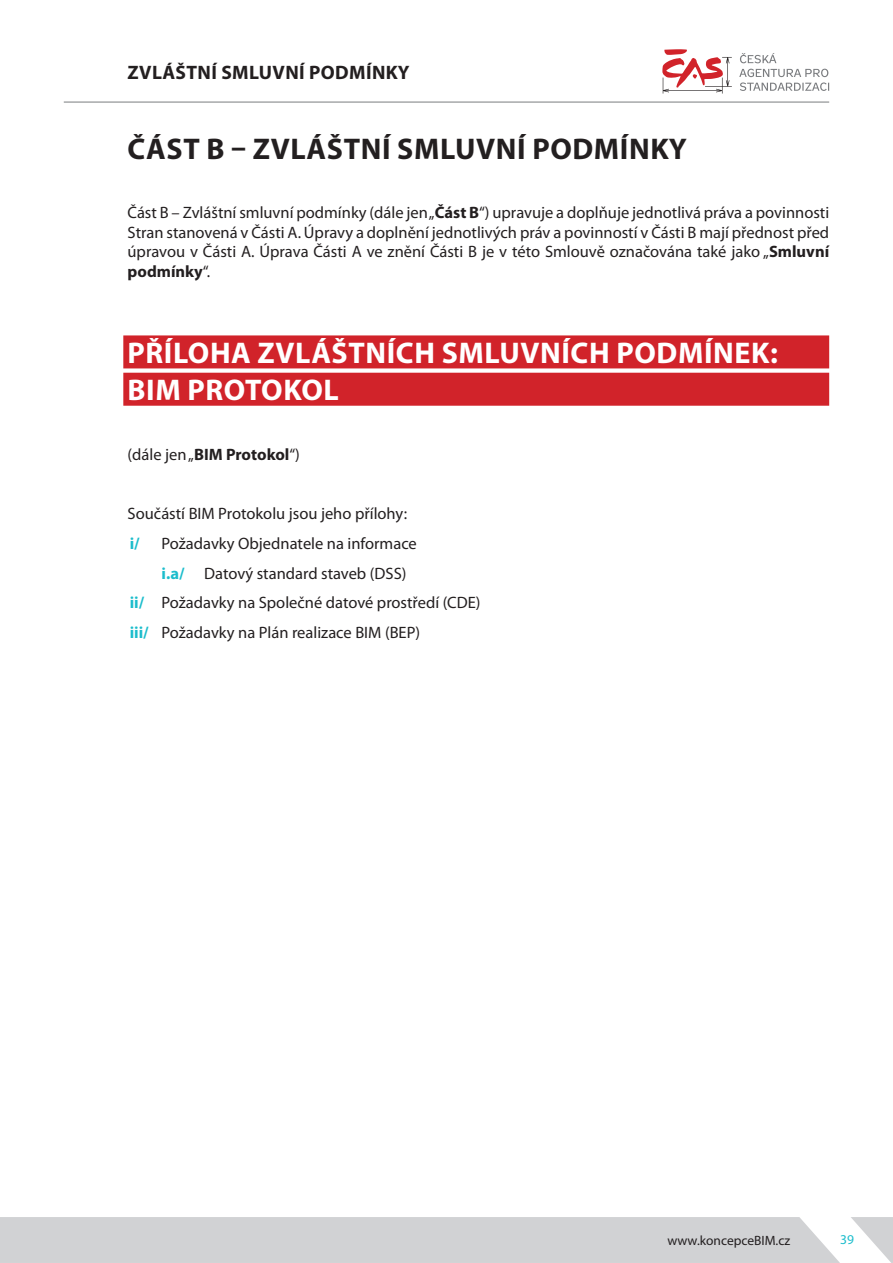
<style>
.page{position:relative;width:893px;height:1263px;background:#fff}
.page>*{position:absolute;margin:0;border:0;box-sizing:border-box;transform-origin:0 0}
.t1{font:700 30px/37.2px "Myriad Pro";letter-spacing:.02em;color:#fff}
.t2{font:700 30px "Myriad Pro";letter-spacing:.02em;color:#231f20}
.t3{font:700 19.5px "Myriad Pro";letter-spacing:.02em;color:#231f20}
.t4{font:16.5px/19.5px "Myriad Pro";color:#231f20;text-align:justify}
.t5{font:700 16.5px "Myriad Pro";color:#1cbdcc}
.t6{font:13.5px "Myriad Pro";color:#231f20}
.t7{font:13.5px "Myriad Pro";color:#1cbdcc}
.s1{font-weight:700}
.s2{font-weight:700;color:#1cbdcc}
</style>
<div class="page">
<hr style="left:64px;top:102px;width:765px;height:1px;background:#7a7c7f">
<svg style="left:662px;top:49px;width:70px;height:45px"></svg>
<svg style="left:739px;top:53px;width:90px;height:38px"></svg>
<svg style="left:851px;top:1217px;width:42px;height:46px"></svg>
<div style="left:0;top:1217px;width:840px;height:46px;background:#d1d2d4"></div>
<div style="left:123px;top:335px;width:706px;height:33px;background:#d1232a"></div>
<div style="left:123px;top:373px;width:706px;height:33px;background:#d1232a"></div>
<p class="t3" style="left:128px;top:65px;width:284px">ZVLÁŠTNÍ SMLUVNÍ PODMÍNKY</p>
<h1 class="t2" style="left:128px;top:137px;width:561px">ČÁST B – ZVLÁŠTNÍ SMLUVNÍ PODMÍNKY</h1>
<p class="t4" style="left:128px;top:204px;width:703px">Část B – Zvláštní smluvní podmínky (dále jen „<span class="s1">Část B</span>“) upravuje a doplňuje jednotlivá práva a povinnosti Stran stanovená v Části A. Úpravy a doplnění jednotlivých práv a povinností v Části B mají přednost před úpravou v Části A. Úprava Části A ve znění Části B je v této Smlouvě označována také jako „<span class="s1">Smluvní podmínky</span>“.</p>
<h1 class="t1" style="left:128px;top:337px;width:652px">PŘÍLOHA ZVLÁŠTNÍCH SMLUVNÍCH PODMÍNEK:<br>BIM PROTOKOL</h1>
<p class="t4" style="left:128px;top:446px;width:174px">(dále jen „<span class="s1">BIM Protokol</span>“)</p>
<p class="t4" style="left:128px;top:505px;width:281px">Součástí BIM Protokolu jsou jeho přílohy:</p>
<p class="t5" style="left:130px;top:537px;width:11px">i/</p>
<p class="t4" style="left:162px;top:535px;width:257px">Požadavky Objednatele na informace</p>
<p class="t4" style="left:162px;top:565px;width:246px"><span class="s2">i.a/</span> Datový standard staveb (DSS)</p>
<p class="t4" style="left:130px;top:594px;width:352px"><span class="s2">ii/</span> Požadavky na Společné datové prostředí (CDE)</p>
<p class="t4" style="left:130px;top:624px;width:292px"><span class="s2">iii/</span> Požadavky na Plán realizace BIM (BEP)</p>
<p class="t6" style="left:667px;top:1235px;width:124px">www.koncepceBIM.cz</p>
<p class="t7" style="left:840px;top:1235px;width:15px">39</p>
</div>
